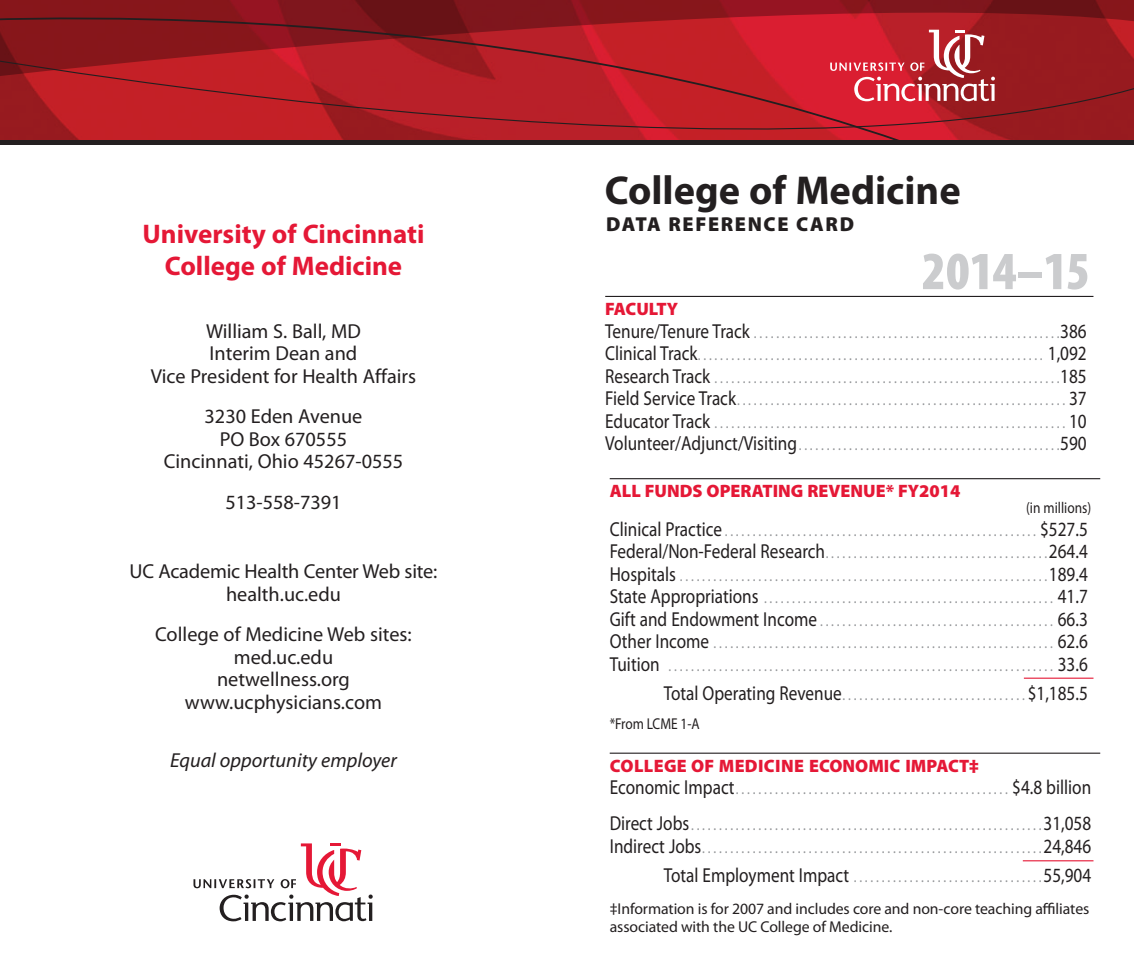
<style>
.page{position:relative;width:1134px;height:972px;background:#fff}
.page>*{position:absolute;margin:0;border:0;box-sizing:border-box;transform-origin:0 0}
.t1{font:900 condensed 54px "Myriad Pro";letter-spacing:-.01em;color:#cbccce}
.t2{font:700 40.5px "Myriad Pro";color:#231f20}
.t3{font:700 27px/31.5px "Myriad Pro";color:#e51836;text-align:center}
.t4{font:20.25px/22.5px "Myriad Pro";color:#231f20;text-align:center}
.t5{font:italic 20.25px "Myriad Pro";color:#231f20}
.t6{font:900 20.25px "Myriad Pro";letter-spacing:.08em;color:#231f20}
.t7{font:900 18px "Myriad Pro";color:#e51836}
.t8{font:15.75px "Myriad Pro";color:#939598;scale:.85 1}
.t9{font:15.75px/18px "Myriad Pro";letter-spacing:-.005em;color:#231f20}
.t10{font:15.75px "Myriad Pro";letter-spacing:-.005em;color:#231f20;scale:.85 1}
.s1{font-size:20.25px;color:#231f20}
</style>
<div class="page">
<svg style="left:194px;top:843px;width:179px;height:78px"></svg>
<hr style="left:610px;top:478px;width:490px;height:1px;background:#231f20">
<hr style="left:610px;top:753px;width:490px;height:1px;background:#231f20">
<hr style="left:605px;top:296px;width:488px;height:1px;background:#231f20">
<hr style="left:1024px;top:678px;width:69px;height:1px;background:#e51836">
<hr style="left:1023px;top:860px;width:71px;height:1px;background:#e51836">
<svg style="left:908px;top:0;width:226px;height:32px;background:#8f191f"></svg>
<svg style="left:908px;top:32px;width:226px;height:113px;background:#9e282e"></svg>
<svg style="left:0;top:0;width:908px;height:145px;background:#a91d25"></svg>
<p class="t3" style="left:143px;top:219px;width:283px">University of Cincinnati<br>College of Medicine</p>
<p class="t4" style="left:151px;top:320px;width:267px">William S. Ball, MD<br>Interim Dean and<br>Vice President for Health Affairs</p>
<p class="t4" style="left:205px;top:405px;width:159px">3230 Eden Avenue</p>
<p class="t4" style="left:220px;top:428px;width:129px">PO Box 670555</p>
<p class="t4" style="left:164px;top:450px;width:241px">Cincinnati, Ohio 45267-0555</p>
<p class="t4" style="left:225px;top:491px;width:118px">513-558-7391</p>
<p class="t4" style="left:130px;top:561px;width:309px">UC Academic Health Center Web site:</p>
<p class="t4" style="left:226px;top:583px;width:116px">health.uc.edu</p>
<p class="t4" style="left:155px;top:624px;width:258px">College of Medicine Web sites:</p>
<p class="t4" style="left:234px;top:646px;width:101px">med.uc.edu</p>
<p class="t4" style="left:217px;top:669px;width:134px">netwellness.org</p>
<p class="t4" style="left:185px;top:691px;width:199px">www.ucphysicians.com</p>
<p class="t5" style="left:170px;top:750px;width:228px">Equal opportunity employer</p>
<p class="t2" style="left:605px;top:167px;width:357px">College of Medicine</p>
<p class="t6" style="left:606px;top:213px;width:249px">DATA REFERENCE CARD</p>
<p class="t1" style="left:922px;top:241px;width:170px">2014–15</p>
<p class="t7" style="left:605px;top:299px;width:74px">FACULTY</p>
<p class="t8" style="left:605px;top:324px;width:568px"><span class="s1">Tenure/Tenure Track</span> . . . . . . . . . . . . . . . . . . . . . . . . . . . . . . . . . . . . . . . . . . . . . . . . . . . . . . <span class="s1">386</span></p>
<p class="t8" style="left:605px;top:346px;width:568px"><span class="s1">Clinical Track</span> . . . . . . . . . . . . . . . . . . . . . . . . . . . . . . . . . . . . . . . . . . . . . . . . . . . . . . . . . . . . . . <span class="s1">1,092</span></p>
<p class="t8" style="left:605px;top:369px;width:568px"><span class="s1">Research Track</span> . . . . . . . . . . . . . . . . . . . . . . . . . . . . . . . . . . . . . . . . . . . . . . . . . . . . . . . . . . . . . <span class="s1">185</span></p>
<p class="t8" style="left:605px;top:391px;width:568px"><span class="s1">Field Service Track</span> . . . . . . . . . . . . . . . . . . . . . . . . . . . . . . . . . . . . . . . . . . . . . . . . . . . . . . . . . . . <span class="s1">37</span></p>
<p class="t8" style="left:605px;top:414px;width:568px"><span class="s1">Educator Track</span> . . . . . . . . . . . . . . . . . . . . . . . . . . . . . . . . . . . . . . . . . . . . . . . . . . . . . . . . . . . . . . . <span class="s1">10</span></p>
<p class="t8" style="left:605px;top:436px;width:568px"><span class="s1">Volunteer/Adjunct/Visiting</span> . . . . . . . . . . . . . . . . . . . . . . . . . . . . . . . . . . . . . . . . . . . . . . <span class="s1">590</span></p>
<p class="t7" style="left:610px;top:481px;width:352px">ALL FUNDS OPERATING REVENUE* FY2014</p>
<p class="t10" style="left:1026px;top:499px;width:78px">(in millions)</p>
<p class="t8" style="left:610px;top:522px;width:564px"><span class="s1">Clinical Practice</span>........................................................<span class="s1">$527.5</span></p>
<p class="t8" style="left:610px;top:544px;width:564px"><span class="s1">Federal/Non-Federal Research</span> . . . . . . . . . . . . . . . . . . . . . . . . . . . . . . . . . . . . . . . <span class="s1">264.4</span></p>
<p class="t8" style="left:610px;top:567px;width:564px"><span class="s1">Hospitals</span> . . . . . . . . . . . . . . . . . . . . . . . . . . . . . . . . . . . . . . . . . . . . . . . . . . . . . . . . . . . . . . . . . <span class="s1">189.4</span></p>
<p class="t8" style="left:610px;top:589px;width:564px"><span class="s1">State Appropriations</span> . . . . . . . . . . . . . . . . . . . . . . . . . . . . . . . . . . . . . . . . . . . . . . . . . . . . <span class="s1">41.7</span></p>
<p class="t8" style="left:610px;top:612px;width:564px"><span class="s1">Gift and Endowment Income</span> . . . . . . . . . . . . . . . . . . . . . . . . . . . . . . . . . . . . . . . . . . <span class="s1">66.3</span></p>
<p class="t8" style="left:610px;top:634px;width:564px"><span class="s1">Other Income</span> . . . . . . . . . . . . . . . . . . . . . . . . . . . . . . . . . . . . . . . . . . . . . . . . . . . . . . . . . . . . . <span class="s1">62.6</span></p>
<p class="t8" style="left:610px;top:657px;width:564px"><span class="s1">Tuition</span> . . . . . . . . . . . . . . . . . . . . . . . . . . . . . . . . . . . . . . . . . . . . . . . . . . . . . . . . . . . . . . . . . . . . . <span class="s1">33.6</span></p>
<p class="t8" style="left:664px;top:686px;width:500px"><span class="s1">Total Operating Revenue</span> . . . . . . . . . . . . . . . . . . . . . . . . . . . . . . . . . <span class="s1">$1,185.5</span></p>
<p class="t10" style="left:610px;top:715px;width:107px">*From LCME 1-A</p>
<p class="t7" style="left:610px;top:755px;width:370px">COLLEGE OF MEDICINE ECONOMIC IMPACT‡</p>
<p class="t8" style="left:610px;top:780px;width:568px"><span class="s1">Economic Impact</span> . . . . . . . . . . . . . . . . . . . . . . . . . . . . . . . . . . . . . . . . . . . . . . . . . <span class="s1">$4.8 billion</span></p>
<p class="t8" style="left:610px;top:816px;width:568px"><span class="s1">Direct Jobs</span> . . . . . . . . . . . . . . . . . . . . . . . . . . . . . . . . . . . . . . . . . . . . . . . . . . . . . . . . . . . . . . <span class="s1">31,058</span></p>
<p class="t8" style="left:610px;top:839px;width:568px"><span class="s1">Indirect Jobs</span> . . . . . . . . . . . . . . . . . . . . . . . . . . . . . . . . . . . . . . . . . . . . . . . . . . . . . . . . . . . . <span class="s1">24,846</span></p>
<p class="t8" style="left:664px;top:868px;width:504px"><span class="s1">Total Employment Impact</span> . . . . . . . . . . . . . . . . . . . . . . . . . . . . . . . . . <span class="s1">55,904</span></p>
<p class="t9" style="left:610px;top:900px;width:481px">‡Information is for 2007 and includes core and non-core teaching affiliates associated with the UC College of Medicine.</p>
</div>
